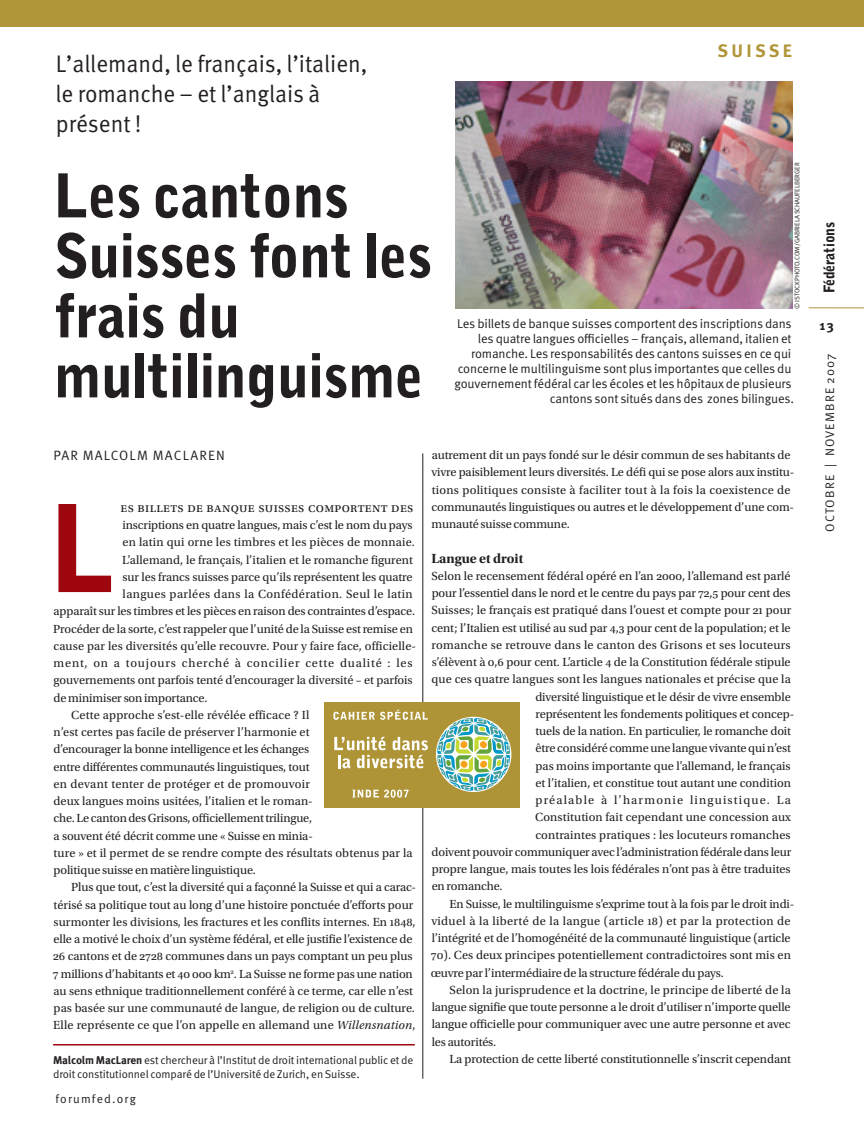
<style>
.page{position:relative;width:864px;height:1134px;background:#fff}
.page>*{position:absolute;margin:0;border:0;box-sizing:border-box;transform-origin:0 0}
.t1{font:900 120px "Bell Gothic Std";color:#9d070d;scale:.9 1}
.t2{font:900 60px/60px "Bell Gothic Std";letter-spacing:-.01em;color:#231f20;scale:.95 1}
.t3{font:24px/30px "Meta OT";color:#231f20;scale:.95 1}
.t4{font:700 18px "Meta OT";letter-spacing:.19em;color:#b19539}
.t5{font:900 14.7px "Bell Gothic Std";letter-spacing:-.015em;color:#231f20;scale:.95 1}
.t6{font:13.8px "Utopia Std Bold Subh";color:#231f20}
.t7{font:13.5px "Utopia Std";letter-spacing:.025em;color:#231f20}
.t8{font:13.5px "Meta OT";letter-spacing:.09em;color:#231f20}
.t9{font:700 13.5px "Meta OT";color:#231f20}
.t10{font:12.75px/15px "Meta OT";letter-spacing:-.015em;color:#231f20;text-align:right}
.t11{font:12.3px/17.2px "Utopia Std";letter-spacing:-.005em;color:#231f20}
.t12{font:12.3px "Meta OT";letter-spacing:.09em;color:#231f20}
.t13{font:12px "Meta OT";letter-spacing:.1em;color:#231f20}
.t14{font:11.25px/15px "Meta OT";letter-spacing:-.01em;color:#231f20}
.t15{font:6.75px "Meta OT";letter-spacing:-.01em;color:#231f20}
.s1{font-style:italic}
.s2{font-weight:700}
</style>
<div class="page">
<img style="left:455px;top:81px;width:337px;height:228px">
<div style="left:0;top:0;width:864px;height:27px;background:#b19539"></div>
<hr style="left:423px;top:453px;width:1px;height:626px;background:#231f20">
<hr style="left:53px;top:1044px;width:362px;height:2px;background:#9d070d">
<hr style="left:809px;top:307px;width:55px;height:1px;background:#b19539">
<div style="left:325px;top:702px;width:195px;height:106px;background:#af9437"></div>
<svg style="left:437px;top:718px;width:73px;height:73px"></svg>
<svg style="left:333px;top:710px;width:95px;height:10px"></svg>
<svg style="left:352px;top:790px;width:57px;height:8px"></svg>
<svg style="left:334px;top:737px;width:94px;height:31px"></svg>
<h3 class="t3" style="left:56px;top:51px;width:330px">L’allemand, le français, l’italien, le romanche – et l’anglais à présent !</h3>
<h2 class="t2" style="left:54px;top:169px;width:400px">Les cantons<br>Suisses font les frais du multilinguisme</h2>
<h3 class="t4" style="left:717px;top:44px;width:76px">SUISSE</h3>
<p class="t15" style="left:795px;top:309px;width:147px;rotate:-90deg">© ISTOCKPHOTO.COM/GABRIELA SCHAUFELBERGER</p>
<p class="t10" style="left:455px;top:317px;width:341px">Les billets de banque suisses comportent des inscriptions dans les quatre langues officielles – français, allemand, italien et romanche. Les responsabilités des cantons suisses en ce qui concerne le multilinguisme sont plus importantes que celles du gouvernement fédéral car les écoles et les hôpitaux de plusieurs cantons sont situés dans des zones bilingues.</p>
<p class="t8" style="left:53px;top:451px;width:173px">PAR MALCOLM MACLAREN</p>
<h1 class="t1" style="left:50px;top:499px;width:75px">L</h1>
<p class="t7" style="left:121px;top:502px;width:294px">es billets de banque suisses comportent des</p>
<p class="t11" style="left:123px;top:518px;width:292px">inscriptions en quatre langues, mais c’est le nom du pays</p>
<p class="t11" style="left:123px;top:535px;width:294px">en latin qui orne les timbres et les pièces de monnaie.</p>
<p class="t11" style="left:122px;top:552px;width:292px">L’allemand, le français, l’italien et le romanche figurent</p>
<p class="t11" style="left:123px;top:569px;width:292px">sur les francs suisses parce qu’ils représentent les quatre</p>
<p class="t11" style="left:123px;top:587px;width:292px">langues parlées dans la Confédération. Seul le latin</p>
<p class="t11" style="left:54px;top:604px;width:363px">apparaît sur les timbres et les pièces en raison des contraintes d’espace.</p>
<p class="t11" style="left:53px;top:621px;width:361px">Procéder de la sorte, c’est rappeler que l’unité de la Suisse est remise en</p>
<p class="t11" style="left:53px;top:638px;width:364px">cause par les diversités qu’elle recouvre. Pour y faire face, officielle-</p>
<p class="t11" style="left:54px;top:656px;width:361px">ment, on a toujours cherché à concilier cette dualité : les</p>
<p class="t11" style="left:54px;top:673px;width:361px">gouvernements ont parfois tenté d’encourager la diversité – et parfois</p>
<p class="t11" style="left:53px;top:690px;width:156px">de minimiser son importance.</p>
<p class="t11" style="left:71px;top:707px;width:240px">Cette approche s’est-elle révélée efficace ? Il</p>
<p class="t11" style="left:54px;top:725px;width:258px">n’est certes pas facile de préserver l’harmonie et</p>
<p class="t11" style="left:53px;top:742px;width:257px">d’encourager la bonne intelligence et les échanges</p>
<p class="t11" style="left:54px;top:759px;width:258px">entre différentes communautés linguistiques, tout</p>
<p class="t11" style="left:54px;top:776px;width:258px">en devant tenter de protéger et de promouvoir</p>
<p class="t11" style="left:53px;top:794px;width:261px">deux langues moins usitées, l’italien et le roman-</p>
<p class="t11" style="left:53px;top:811px;width:260px">che. Le canton des Grisons, officiellement trilingue,</p>
<p class="t11" style="left:54px;top:828px;width:261px">a souvent été décrit comme une « Suisse en minia-</p>
<p class="t11" style="left:54px;top:845px;width:361px">ture » et il permet de se rendre compte des résultats obtenus par la</p>
<p class="t11" style="left:54px;top:863px;width:204px">politique suisse en matière linguistique.</p>
<p class="t11" style="left:71px;top:880px;width:346px">Plus que tout, c’est la diversité qui a façonné la Suisse et qui a carac-</p>
<p class="t11" style="left:54px;top:897px;width:361px">térisé sa politique tout au long d’une histoire ponctuée d’efforts pour</p>
<p class="t11" style="left:54px;top:914px;width:363px">surmonter les divisions, les fractures et les conflits internes. En 1848,</p>
<p class="t11" style="left:54px;top:932px;width:360px">elle a motivé le choix d’un système fédéral, et elle justifie l’existence de</p>
<p class="t11" style="left:53px;top:949px;width:361px">26 cantons et de 2728 communes dans un pays comptant un peu plus</p>
<p class="t11" style="left:53px;top:966px;width:361px">7 millions d’habitants et 40 000 km<sup>2</sup>. La Suisse ne forme pas une nation</p>
<p class="t11" style="left:54px;top:983px;width:361px">au sens ethnique traditionnellement conféré à ce terme, car elle n’est</p>
<p class="t11" style="left:54px;top:1001px;width:363px">pas basée sur une communauté de langue, de religion ou de culture.</p>
<p class="t11" style="left:53px;top:1018px;width:364px">Elle représente ce que l’on appelle en allemand une <span class="s1">Willensnation</span>,</p>
<p class="t14" style="left:53px;top:1053px;width:362px"><span class="s2">Malcolm MacLaren</span> est chercheur à l’Institut de droit international public et de droit constitutionnel comparé de l’Université de Zurich, en Suisse.</p>
<p class="t13" style="left:55px;top:1094px;width:82px">forumfed.org</p>
<p class="t11" style="left:431px;top:447px;width:364px">autrement dit un pays fondé sur le désir commun de ses habitants de vivre paisiblement leurs diversités. Le défi qui se pose alors aux institu&shy;tions politiques consiste à faciliter tout à la fois la coexistence de communautés linguistiques ou autres et le développement d’une com&shy;munauté suisse commune.</p>
<p class="t6" style="left:431px;top:553px;width:93px">Langue et droit</p>
<p class="t11" style="left:432px;top:568px;width:361px">Selon le recensement fédéral opéré en l’an 2000, l’allemand est parlé</p>
<p class="t11" style="left:432px;top:585px;width:360px">pour l’essentiel dans le nord et le centre du pays par 72,5 pour cent des</p>
<p class="t11" style="left:432px;top:603px;width:361px">Suisses; le français est pratiqué dans l’ouest et compte pour 21 pour</p>
<p class="t11" style="left:432px;top:620px;width:361px">cent; l’Italien est utilisé au sud par 4,3 pour cent de la population; et le</p>
<p class="t11" style="left:432px;top:637px;width:361px">romanche se retrouve dans le canton des Grisons et ses locuteurs</p>
<p class="t11" style="left:432px;top:654px;width:361px">s’élèvent à 0,6 pour cent. L’article 4 de la Constitution fédérale stipule</p>
<p class="t11" style="left:432px;top:672px;width:361px">que ces quatre langues sont les langues nationales et précise que la</p>
<p class="t11" style="left:535px;top:689px;width:257px">diversité linguistique et le désir de vivre ensemble</p>
<p class="t11" style="left:535px;top:706px;width:260px">représentent les fondements politiques et concep-</p>
<p class="t11" style="left:536px;top:723px;width:257px">tuels de la nation. En particulier, le romanche doit</p>
<p class="t11" style="left:536px;top:741px;width:257px">être considéré comme une langue vivante qui n’est</p>
<p class="t11" style="left:536px;top:758px;width:257px">pas moins importante que l’allemand, le français</p>
<p class="t11" style="left:536px;top:775px;width:257px">et l’italien, et constitue tout autant une condition</p>
<p class="t11" style="left:536px;top:792px;width:257px">préalable à l’harmonie linguistique. La</p>
<p class="t11" style="left:535px;top:810px;width:257px">Constitution fait cependant une concession aux</p>
<p class="t11" style="left:535px;top:827px;width:257px">contraintes pratiques : les locuteurs romanches</p>
<p class="t11" style="left:432px;top:844px;width:361px">doivent pouvoir communiquer avec l’administration fédérale dans leur</p>
<p class="t11" style="left:432px;top:861px;width:360px">propre langue, mais toutes les lois fédérales n’ont pas à être traduites</p>
<p class="t11" style="left:432px;top:879px;width:72px">en romanche.</p>
<p class="t11" style="left:449px;top:896px;width:347px">En Suisse, le multilinguisme s’exprime tout à la fois par le droit indi-</p>
<p class="t11" style="left:431px;top:913px;width:361px">viduel à la liberté de la langue (article 18) et par la protection de</p>
<p class="t11" style="left:432px;top:930px;width:360px">l’intégrité et de l’homogénéité de la communauté linguistique (article</p>
<p class="t11" style="left:431px;top:948px;width:361px">70). Ces deux principes potentiellement contradictoires sont mis en</p>
<p class="t11" style="left:431px;top:965px;width:295px">œuvre par l’intermédiaire de la structure fédérale du pays.</p>
<p class="t11" style="left:450px;top:982px;width:343px">Selon la jurisprudence et la doctrine, le principe de liberté de la</p>
<p class="t11" style="left:432px;top:999px;width:360px">langue signifie que toute personne a le droit d’utiliser n’importe quelle</p>
<p class="t11" style="left:432px;top:1017px;width:360px">langue officielle pour communiquer avec une autre personne et avec</p>
<p class="t11" style="left:432px;top:1034px;width:66px">les autorités.</p>
<p class="t11" style="left:449px;top:1051px;width:343px">La protection de cette liberté constitutionnelle s’inscrit cependant</p>
<p class="t5" style="left:823px;top:293px;width:76px;rotate:-90deg">Fédérations</p>
<p class="t9" style="left:820px;top:320px;width:16px">13</p>
<p class="t12" style="left:826px;top:532px;width:180px;rotate:-90deg">OCTOBRE | NOVEMBRE 2007</p>
</div>
